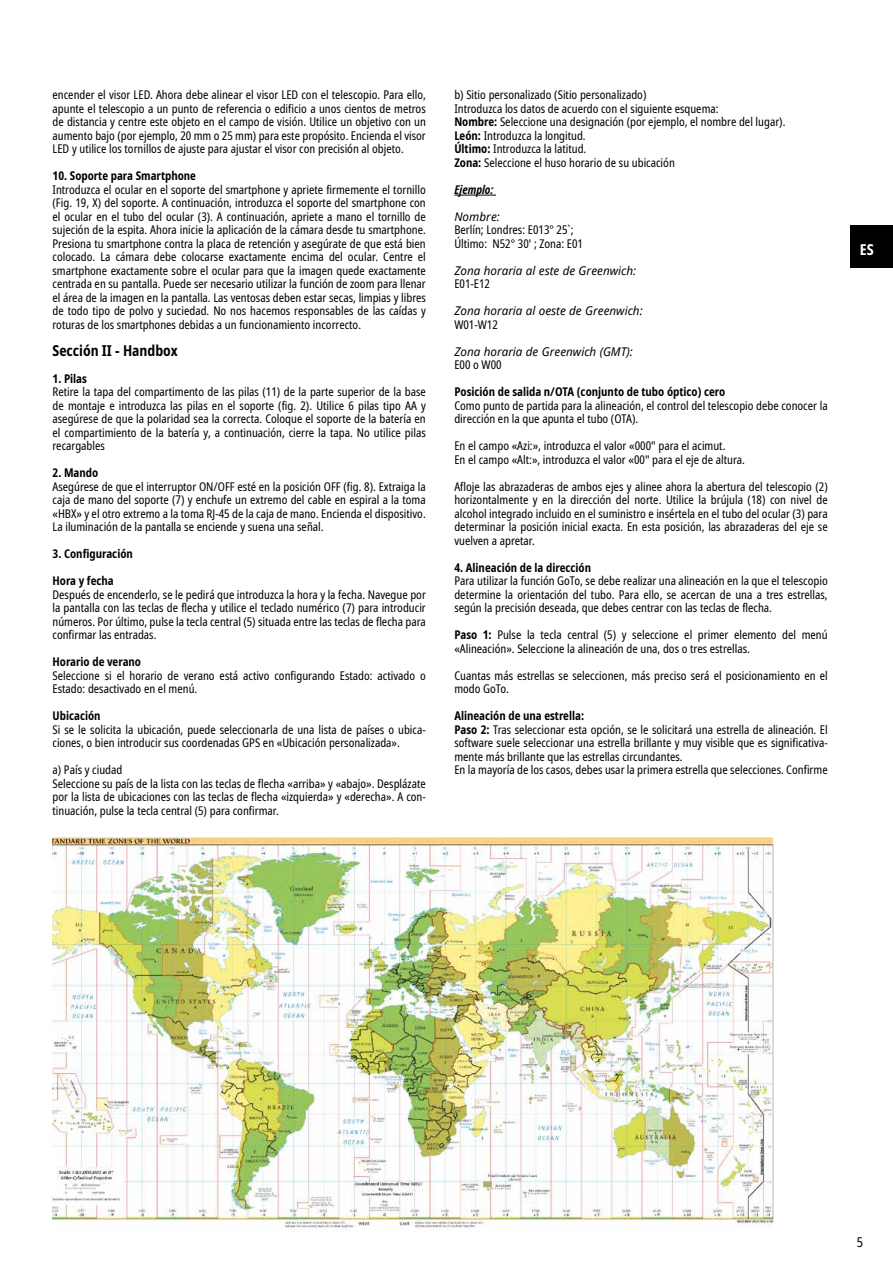
<style>
.page{position:relative;width:893px;height:1263px;background:#fff}
.page>*{position:absolute;margin:0;border:0;box-sizing:border-box;transform-origin:0 0}
.t1{font:700 condensed 15px "Noto Sans";color:#000}
.t2{font:700 condensed 15px "Noto Sans";color:#fff}
.t3{font:condensed 13.5px "Noto Sans";color:#000}
.t4{font:condensed 12px/13.5px "Noto Sans";color:#000}
.t5{font:700 condensed 12px "Noto Sans";color:#000}
.t6{font:italic 12px "Noto Sans";color:#000}
.t7{font:italic 700 condensed 12px "Noto Sans";color:#000}
.s1{font-weight:700}
</style>
<div class="page">
<div style="left:850px;top:225px;width:43px;height:43px;background:#000"></div>
<hr style="left:454px;top:195px;width:42px;height:1px;background:#000">
<img style="left:53px;top:837px;width:720px;height:391px">
<p class="t4" style="left:53px;top:89px;width:375px;text-align:justify">encender el visor LED. Ahora debe alinear el visor LED con el telescopio. Para ello, apunte el telescopio a un punto de referencia o edificio a unos cientos de metros de distancia y centre este objeto en el campo de visión. Utilice un objetivo con un aumento bajo (por ejemplo, 20 mm o 25 mm) para este propósito. Encienda el visor LED y utilice los tornillos de ajuste para ajustar el visor con precisión al objeto.</p>
<p class="t5" style="left:53px;top:167px;width:145px">10. Soporte para Smartphone</p>
<p class="t4" style="left:53px;top:183px;width:375px;text-align:justify">Introduzca el ocular en el soporte del smartphone y apriete firmemente el tornillo (Fig. 19, X) del soporte. A continuación, introduzca el soporte del smartphone con el ocular en el tubo del ocular (3). A continuación, apriete a mano el tornillo de sujeción de la espita. Ahora inicie la aplicación de la cámara desde tu smartphone.<br>Presiona tu smartphone contra la placa de retención y asegúrate de que está bien colocado. La cámara debe colocarse exactamente encima del ocular. Centre el smartphone exactamente sobre el ocular para que la imagen quede exactamente centrada en su pantalla. Puede ser necesario utilizar la función de zoom para llenar el área de la imagen en la pantalla. Las ventosas deben estar secas, limpias y libres de todo tipo de polvo y suciedad. No nos hacemos responsables de las caídas y roturas de los smartphones debidas a un funcionamiento incorrecto.</p>
<p class="t1" style="left:53px;top:340px;width:127px">Sección II - Handbox</p>
<p class="t5" style="left:53px;top:370px;width:36px">1. Pilas</p>
<p class="t4" style="left:53px;top:386px;width:375px;text-align:justify">Retire la tapa del compartimento de las pilas (11) de la parte superior de la base de montaje e introduzca las pilas en el soporte (fig. 2). Utilice 6 pilas tipo AA y asegúrese de que la polaridad sea la correcta. Coloque el soporte de la batería en el compartimiento de la batería y, a continuación, cierre la tapa. No utilice pilas recargables</p>
<p class="t5" style="left:53px;top:464px;width:47px">2. Mando</p>
<p class="t4" style="left:53px;top:480px;width:375px;text-align:justify">Asegúrese de que el interruptor ON/OFF esté en la posición OFF (fig. 8). Extraiga la caja de mano del soporte (7) y enchufe un extremo del cable en espiral a la toma «HBX» y el otro extremo a la toma RJ-45 de la caja de mano. Encienda el dispositivo.<br>La iluminación de la pantalla se enciende y suena una señal.</p>
<p class="t5" style="left:53px;top:545px;width:82px">3. Configuración</p>
<p class="t5" style="left:53px;top:572px;width:63px">Hora y fecha</p>
<p class="t4" style="left:53px;top:588px;width:375px;text-align:justify">Después de encenderlo, se le pedirá que introduzca la hora y la fecha. Navegue por la pantalla con las teclas de flecha y utilice el teclado numérico (7) para introducir números. Por último, pulse la tecla central (5) situada entre las teclas de flecha para confirmar las entradas.</p>
<p class="t5" style="left:53px;top:653px;width:90px">Horario de verano</p>
<p class="t4" style="left:53px;top:669px;width:375px">Seleccione si el horario de verano está activo configurando Estado: activado o<br>Estado: desactivado en el menú.</p>
<p class="t5" style="left:53px;top:707px;width:50px">Ubicación</p>
<p class="t4" style="left:53px;top:723px;width:375px">Si se le solicita la ubicación, puede seleccionarla de una lista de países o ubica&shy;ciones, o bien introducir sus coordenadas GPS en «Ubicación personalizada».</p>
<p class="t4" style="left:53px;top:764px;width:375px">a) País y ciudad<br>Seleccione su país de la lista con las teclas de flecha «arriba» y «abajo». Desplázate por la lista de ubicaciones con las teclas de flecha «izquierda» y «derecha». A con&shy;tinuación, pulse la tecla central (5) para confirmar.</p>
<p class="t4" style="left:454px;top:89px;width:333px">b) Sitio personalizado (Sitio personalizado)<br>Introduzca los datos de acuerdo con el siguiente esquema:<br><span class="s1">Nombre:</span> Seleccione una designación (por ejemplo, el nombre del lugar).<br><span class="s1">León:</span> Introduzca la longitud.<br><span class="s1">Último:</span> Introduzca la latitud.<br><span class="s1">Zona:</span> Seleccione el huso horario de su ubicación</p>
<p class="t7" style="left:454px;top:181px;width:41px">Ejemplo:</p>
<p class="t6" style="left:454px;top:208px;width:47px">Nombre:</p>
<p class="t4" style="left:454px;top:224px;width:130px">Berlín; Londres: E013° 25`;<br>Último: N52° 30' ; Zona: E01</p>
<p class="t6" style="left:454px;top:262px;width:183px">Zona horaria al este de Greenwich:</p>
<p class="t4" style="left:454px;top:278px;width:37px">E01-E12</p>
<p class="t6" style="left:454px;top:303px;width:190px">Zona horaria al oeste de Greenwich:</p>
<p class="t4" style="left:454px;top:318px;width:45px">W01-W12</p>
<p class="t6" style="left:454px;top:343px;width:180px">Zona horaria de Greenwich (GMT):</p>
<p class="t4" style="left:454px;top:359px;width:49px">E00 o W00</p>
<p class="t5" style="left:454px;top:383px;width:272px">Posición de salida n/OTA (conjunto de tubo óptico) cero</p>
<p class="t4" style="left:454px;top:399px;width:375px">Como punto de partida para la alineación, el control del telescopio debe conocer la dirección en la que apunta el tubo (OTA).</p>
<p class="t4" style="left:454px;top:440px;width:292px">En el campo «Azi:», introduzca el valor «000" para el acimut.<br>En el campo «Alt:», introduzca el valor «00" para el eje de altura.</p>
<p class="t4" style="left:454px;top:480px;width:375px;text-align:justify">Afloje las abrazaderas de ambos ejes y alinee ahora la abertura del telescopio (2) horizontalmente y en la dirección del norte. Utilice la brújula (18) con nivel de alcohol integrado incluido en el suministro e insértela en el tubo del ocular (3) para determinar la posición inicial exacta. En esta posición, las abrazaderas del eje se vuelven a apretar.</p>
<p class="t5" style="left:454px;top:559px;width:138px">4. Alineación de la dirección</p>
<p class="t4" style="left:454px;top:575px;width:375px;text-align:justify">Para utilizar la función GoTo, se debe realizar una alineación en la que el telescopio determine la orientación del tubo. Para ello, se acercan de una a tres estrellas, según la precisión deseada, que debes centrar con las teclas de flecha.</p>
<p class="t4" style="left:454px;top:629px;width:375px"><span class="s1">Paso 1:</span> Pulse la tecla central (5) y seleccione el primer elemento del menú «Alineación». Seleccione la alineación de una, dos o tres estrellas.</p>
<p class="t4" style="left:454px;top:669px;width:375px">Cuantas más estrellas se seleccionen, más preciso será el posicionamiento en el modo GoTo.</p>
<p class="t4" style="left:454px;top:710px;width:375px"><span class="s1">Alineación de una estrella:<br>Paso 2:</span> Tras seleccionar esta opción, se le solicitará una estrella de alineación. El software suele seleccionar una estrella brillante y muy visible que es significativa&shy;mente más brillante que las estrellas circundantes.<br>En la mayoría de los casos, debes usar la primera estrella que selecciones. Confirme</p>
<p class="t2" style="left:860px;top:238px;width:16px">ES</p>
<p class="t3" style="left:857px;top:1232px;width:8px">5</p>
</div>
